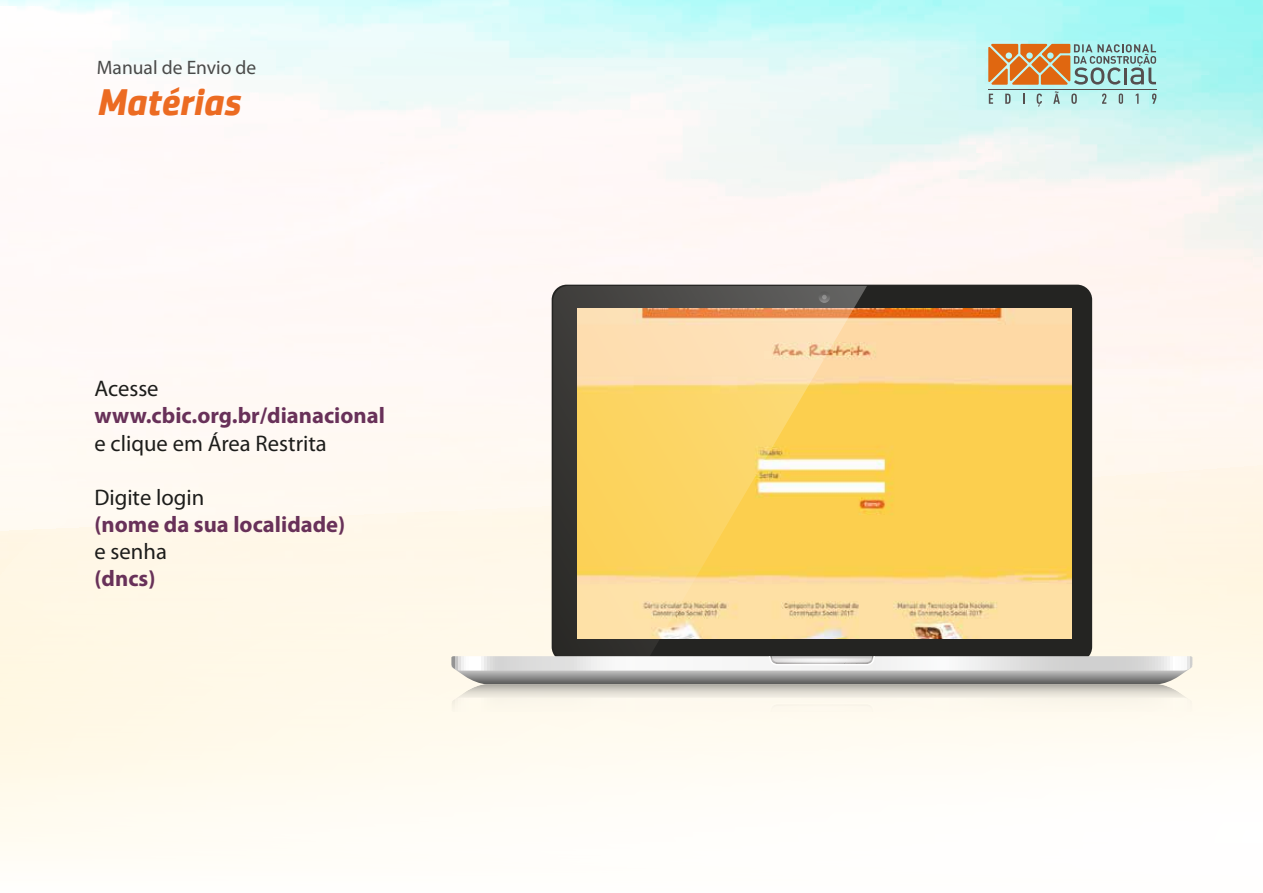
<style>
.page{position:relative;width:1263px;height:893px;background:#fff}
.page>*{position:absolute;margin:0;border:0;box-sizing:border-box;transform-origin:0 0}
.t1{font:italic 700 37.5px "Sentico Sans DT";color:#ec6b22}
.t2{font:700 22.65px "Myriad Pro";color:#683159}
.t3{font:22.65px "Myriad Pro";color:#1d1d1b}
.t4{font:19.5px "Myriad Pro";color:#4a4a49}
</style>
<div class="page">
<img style="left:0;top:0;width:1263px;height:271px">
<div style="left:0;top:271px;width:1263px;height:622px;background:linear-gradient(to bottom,#fff6ef,#fffcf0)"></div>
<hr style="left:988px;top:89px;width:169px;height:1px;background:#554f4f">
<svg style="left:989px;top:94px;width:4px;height:10px"></svg>
<svg style="left:1005px;top:94px;width:5px;height:10px"></svg>
<svg style="left:1037px;top:94px;width:5px;height:13px"></svg>
<svg style="left:1053px;top:91px;width:7px;height:13px"></svg>
<svg style="left:1071px;top:94px;width:6px;height:10px"></svg>
<svg style="left:1102px;top:94px;width:4px;height:10px"></svg>
<svg style="left:1119px;top:94px;width:4px;height:10px"></svg>
<svg style="left:1136px;top:94px;width:2px;height:10px"></svg>
<svg style="left:1152px;top:94px;width:4px;height:10px"></svg>
<svg style="left:988px;top:44px;width:168px;height:41px;background:#b5a380"></svg>
<div style="left:552px;top:285px;width:540px;height:377px;background:#242422;border-radius:15px"></div>
<svg style="left:451px;top:656px;width:742px;height:56px;background:#d3d1cb"></svg>
<img style="left:867px;top:308px;width:204px;height:330px">
<svg style="left:553px;top:286px;width:314px;height:374px;background:#d9bb73"></svg>
<p class="t4" style="left:97px;top:56px;width:161px">Manual de Envio de</p>
<h1 class="t1" style="left:97px;top:80px;width:145px">Matérias</h1>
<p class="t3" style="left:95px;top:375px;width:66px">Acesse</p>
<p class="t2" style="left:95px;top:401px;width:292px">www.cbic.org.br/dianacional</p>
<p class="t3" style="left:95px;top:429px;width:234px">e clique em Área Restrita</p>
<p class="t3" style="left:95px;top:483px;width:111px">Digite login</p>
<p class="t2" style="left:95px;top:509px;width:252px">(nome da sua localidade)</p>
<p class="t3" style="left:95px;top:537px;width:74px">e senha</p>
<p class="t2" style="left:95px;top:564px;width:62px">(dncs)</p>
</div>
